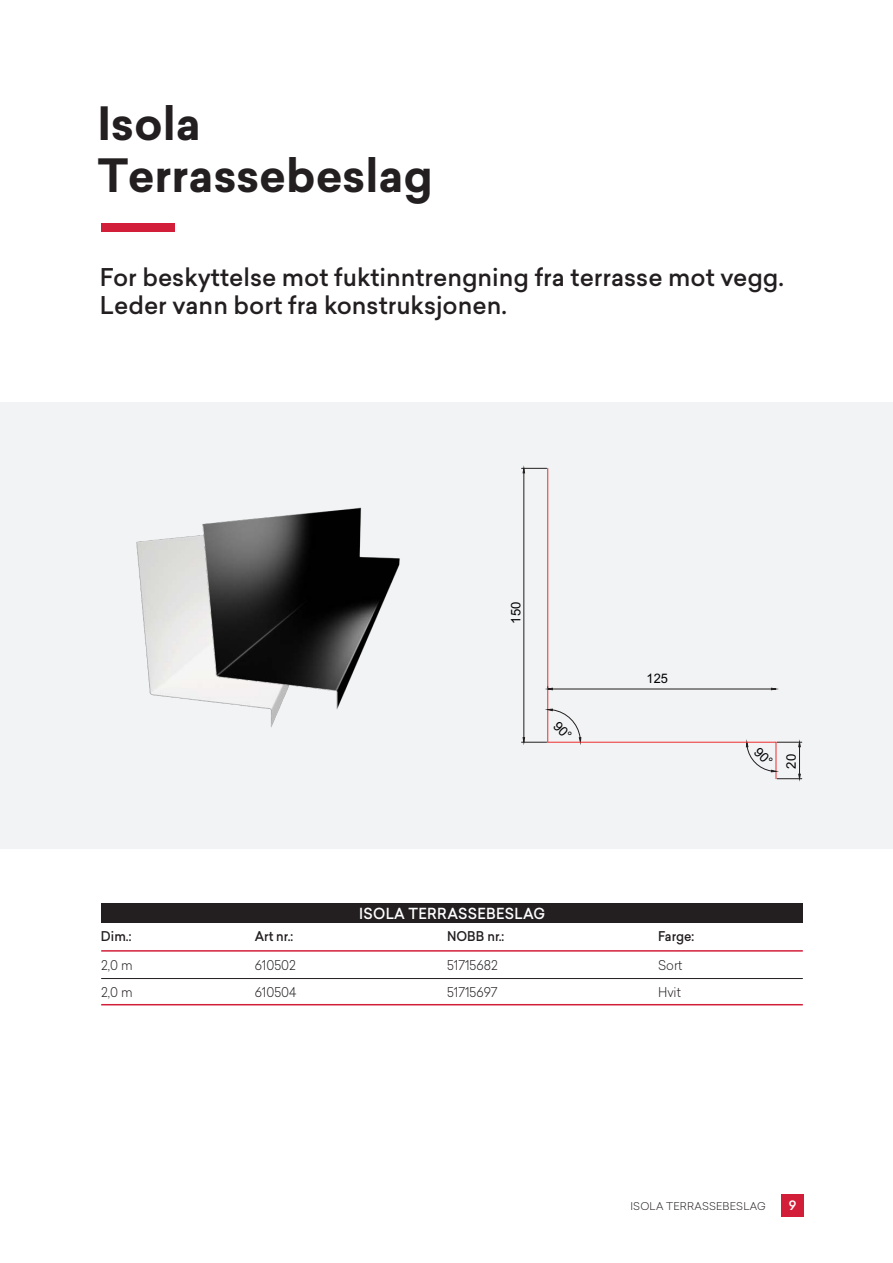
<style>
.page{position:relative;width:893px;height:1263px;background:#fff}
.page>*{position:absolute;margin:0;border:0;box-sizing:border-box;transform-origin:0 0}
.t1{font:700 45px/52.5px "Sailec";color:#231f20}
.t2{font:500 24px/28.5px "Sailec";color:#231f20}
.t3{font:500 15px "Sailec";letter-spacing:.02em;color:#fff;scale:.94 1}
.t4{font:300 13.2px "Sailec";color:#231f20;scale:.94 1}
.t5{font:500 13.2px "Sailec";color:#231f20;scale:.94 1}
.t6{font:13.2px "Arial";color:#000001}
.t7{font:500 12.75px "Sailec";color:#fff}
.t8{font:300 10.5px "Sailec";letter-spacing:.02em;color:#231f20}
</style>
<div class="page">
<div style="left:781px;top:1194px;width:23px;height:23px;background:#d31e39"></div>
<div style="left:0;top:402px;width:446px;height:446px;background:#f2f3f4"></div>
<div style="left:446px;top:402px;width:447px;height:446px;background:#f2f3f4"></div>
<div style="left:101px;top:224px;width:74px;height:8px;background:#d31e39"></div>
<div style="left:101px;top:904px;width:702px;height:19px;background:#231f20"></div>
<hr style="left:101px;top:978px;width:702px;height:1px;background:#231f20">
<hr style="left:101px;top:1004px;width:702px;height:1px;background:#d31e39">
<hr style="left:101px;top:950px;width:702px;height:2px;background:#d31e39">
<img style="left:136px;top:539px;width:25px;height:158px">
<img style="left:161px;top:507px;width:239px;height:221px">
<hr style="left:547px;top:468px;width:1px;height:274px;background:#ee2d2d">
<hr style="left:523px;top:473px;width:1px;height:265px;background:#231f20">
<svg style="left:522px;top:468px;width:25px;height:6px"></svg>
<hr style="left:548px;top:742px;width:228px;height:1px;background:#ee2d2d">
<hr style="left:552px;top:689px;width:219px;height:1px;background:#231f20">
<svg style="left:547px;top:687px;width:6px;height:3px"></svg>
<svg style="left:771px;top:687px;width:6px;height:3px"></svg>
<svg style="left:522px;top:708px;width:60px;height:35px"></svg>
<svg style="left:746px;top:741px;width:56px;height:38px"></svg>
<h1 class="t1" style="left:98px;top:98px;width:337px">Isola<br>Terrassebeslag</h1>
<p class="t2" style="left:100px;top:263px;width:685px">For beskyttelse mot fuktinntrengning fra terrasse mot vegg.<br>Leder vann bort fra konstruksjonen.</p>
<p class="t6" style="left:507px;top:623px;width:23px;rotate:-90deg">150</p>
<p class="t3" style="left:359px;top:903px;width:199px">ISOLA TERRASSEBESLAG</p>
<p class="t6" style="left:647px;top:670px;width:23px">125</p>
<p class="t5" style="left:101px;top:927px;width:34px">Dim.:</p>
<p class="t5" style="left:255px;top:927px;width:43px">Art nr.:</p>
<p class="t5" style="left:447px;top:927px;width:63px">NOBB nr.:</p>
<p class="t5" style="left:658px;top:927px;width:40px">Farge:</p>
<p class="t4" style="left:101px;top:956px;width:35px">2,0 m</p>
<p class="t4" style="left:255px;top:956px;width:45px">610502</p>
<p class="t4" style="left:447px;top:956px;width:55px">51715682</p>
<p class="t4" style="left:658px;top:956px;width:27px">Sort</p>
<p class="t4" style="left:101px;top:983px;width:35px">2,0 m</p>
<p class="t4" style="left:255px;top:983px;width:46px">610504</p>
<p class="t4" style="left:447px;top:983px;width:55px">51715697</p>
<p class="t4" style="left:658px;top:983px;width:26px">Hvit</p>
<p class="t6" style="left:782px;top:768px;width:16px;rotate:-90deg">20</p>
<p class="t8" style="left:630px;top:1198px;width:137px">ISOLA TERRASSEBESLAG</p>
<p class="t7" style="left:789px;top:1197px;width:9px">9</p>
</div>
